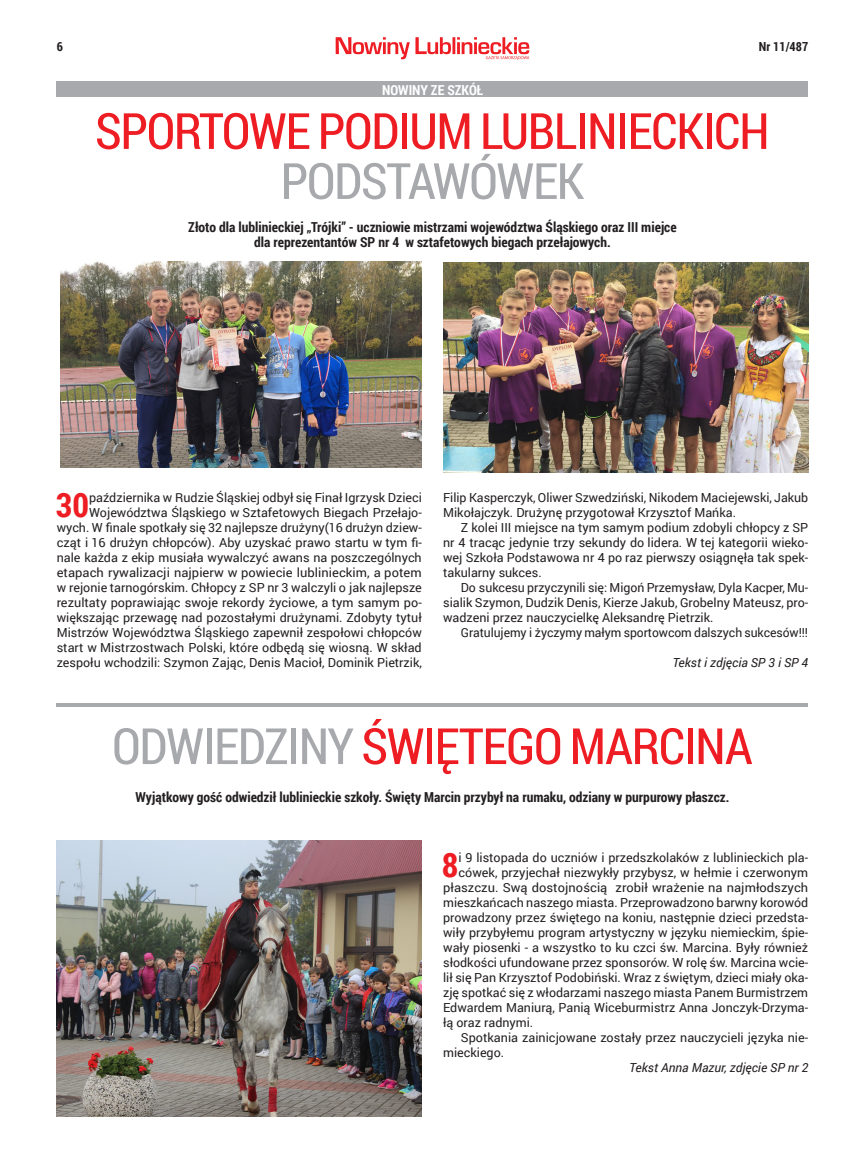
<style>
.page{position:relative;width:865px;height:1166px;background:#fff}
.page>*{position:absolute;margin:0;border:0;box-sizing:border-box;transform-origin:0 0}
.t1{font:50px "Roboto Condensed";letter-spacing:-.025em;color:#ee1d23}
.t2{font:50px "Roboto Condensed";letter-spacing:-.025em;color:#a8a9ad}
.t3{font:700 33.62px "Roboto Condensed";color:#ee1d23}
.t4{font:700 13.75px/15.6px "Roboto Condensed";color:#231f20;text-align:center}
.t5{font:700 13.75px "Roboto Condensed";color:#fff}
.t6{font:12.5px/15px "Roboto";color:#231f20;text-align:justify}
.t7{font:italic 12.5px "Roboto";color:#231f20}
.t8{font:700 12.5px "Roboto Condensed";color:#231f20}
.s1{color:#a8a9ad}
</style>
<div class="page">
<svg style="left:336px;top:37px;width:193px;height:23px"></svg>
<div style="left:57px;top:81px;width:751px;height:15px;background:#a8a9ad"></div>
<img style="left:60px;top:261px;width:362px;height:207px">
<img style="left:443px;top:263px;width:365px;height:210px">
<img style="left:57px;top:840px;width:365px;height:276px">
<hr style="left:57px;top:703px;width:751px;height:3px;background:#a8a9ad">
<p class="t8" style="left:57px;top:38px;width:8px">6</p>
<p class="t8" style="left:759px;top:38px;width:51px">Nr 11/487</p>
<p class="t5" style="left:382px;top:80px;width:81px">nowiny ze sz</p>
<p class="t5" style="left:395px;top:80px;width:89px">komunikatykół</p>
<h1 class="t1" style="left:95px;top:96px;width:676px">SPORTOWE PODIUM LUBLINIECKICH</h1>
<h1 class="t2" style="left:280px;top:146px;width:305px">PODSTAWÓWEK</h1>
<p class="t4" style="left:188px;top:218px;width:490px">Złoto dla lublinieckiej „Trójki” - uczniowie mistrzami województwa Śląskiego oraz III miejce dla reprezentantów SP nr 4 w sztafetowych biegach przełajowych.</p>
<p class="t6" style="left:57px;top:489px;width:367px;text-align:right">października w Rudzie Śląskiej odbył się Finał Igrzysk Dzieci Województwa Śląskiego w Sztafetowych Biegach Przełajo&shy;wych. W finale spotkały się 32 najlepsze drużyny(16 drużyn dziew&shy;cząt i 16 drużyn chłopców). Aby uzyskać prawo startu w tym fi&shy;nale każda z ekip musiała wywalczyć awans na poszczególnych etapach rywalizacji najpierw w powiecie lublinieckim, a potem w rejonie tarnogórskim. Chłopcy z SP nr 3 walczyli o jak najlepsze rezultaty poprawiając swoje rekordy życiowe, a tym samym po&shy;większając przewagę nad pozostałymi drużynami. Zdobyty tytuł Mistrzów Województwa Śląskiego zapewnił zespołowi chłopców start w Mistrzostwach Polski, które odbędą się wiosną. W skład zespołu wchodzili: Szymon Zając, Denis Macioł, Dominik Pietrzik,</p>
<p class="t6" style="left:443px;top:489px;width:366px">Filip Kasperczyk, Oliwer Szwedziński, Nikodem Maciejewski, Jakub<br>Mikołajczyk. Drużynę przygotował Krzysztof Mańka.</p>
<h2 class="t3" style="left:56px;top:481px;width:35px">30</h2>
<p class="t6" style="left:443px;top:519px;width:366px;text-indent:18px">Z kolei III miejsce na tym samym podium zdobyli chłopcy z SP nr 4 tracąc jedynie trzy sekundy do lidera. W tej kategorii wieko&shy;wej Szkoła Podstawowa nr 4 po raz pierwszy osiągnęła tak spek&shy;takularny sukces.</p>
<p class="t6" style="left:443px;top:579px;width:366px;text-indent:18px">Do sukcesu przyczynili się: Migoń Przemysław, Dyla Kacper, Mu&shy;sialik Szymon, Dudzik Denis, Kierze Jakub, Grobelny Mateusz, pro&shy;wadzeni przez nauczycielkę Aleksandrę Pietrzik.</p>
<p class="t6" style="left:461px;top:624px;width:349px">Gratulujemy i życzymy małym sportowcom dalszych sukcesów!!!</p>
<p class="t7" style="left:672px;top:653px;width:137px">Tekst i zdjęcia SP 3 i SP 4</p>
<h1 class="t1" style="left:112px;top:711px;width:642px"><span class="s1">ODWIEDZINY</span> ŚWIĘTEGO MARCINA</h1>
<p class="t4" style="left:136px;top:788px;width:595px">Wyjątkowy gość odwiedził lublinieckie szkoły. Święty Marcin przybył na rumaku, odziany w purpurowy płaszcz.</p>
<h2 class="t3" style="left:442px;top:841px;width:18px">8</h2>
<p class="t6" style="left:458px;top:849px;width:351px">i 9 listopada do uczniów i przedszkolaków z lublinieckich pla-</p>
<p class="t6" style="left:458px;top:864px;width:351px">cówek, przyjechał niezwykły przybysz, w hełmie i czerwonym</p>
<p class="t6" style="left:443px;top:879px;width:366px">płaszczu. Swą dostojnością zrobił wrażenie na najmłodszych</p>
<p class="t6" style="left:443px;top:894px;width:366px">mieszkańcach naszego miasta. Przeprowadzono barwny korowód</p>
<p class="t6" style="left:443px;top:909px;width:366px">prowadzony przez świętego na koniu, następnie dzieci przedsta-</p>
<p class="t6" style="left:443px;top:924px;width:366px">wiły przybyłemu program artystyczny w języku niemieckim, śpie-</p>
<p class="t6" style="left:443px;top:939px;width:366px">wały piosenki - a wszystko to ku czci św. Marcina. Były również</p>
<p class="t6" style="left:443px;top:954px;width:366px">słodkości ufundowane przez sponsorów. W rolę św. Marcina wcie-</p>
<p class="t6" style="left:443px;top:969px;width:366px">lił się Pan Krzysztof Podobiński. Wraz z świętym, dzieci miały oka-</p>
<p class="t6" style="left:443px;top:984px;width:366px">zję spotkać się z włodarzami naszego miasta Panem Burmistrzem</p>
<p class="t6" style="left:443px;top:999px;width:366px">Edwardem Maniurą, Panią Wiceburmistrz Anna Jonczyk-Drzyma-</p>
<p class="t6" style="left:443px;top:1014px;width:92px">łą oraz radnymi.</p>
<p class="t6" style="left:461px;top:1029px;width:349px">Spotkania zainicjowane zostały przez nauczycieli języka nie-</p>
<p class="t6" style="left:443px;top:1044px;width:63px">mieckiego.</p>
<p class="t7" style="left:629px;top:1058px;width:180px">Tekst Anna Mazur, zdjęcie SP nr 2</p>
</div>
